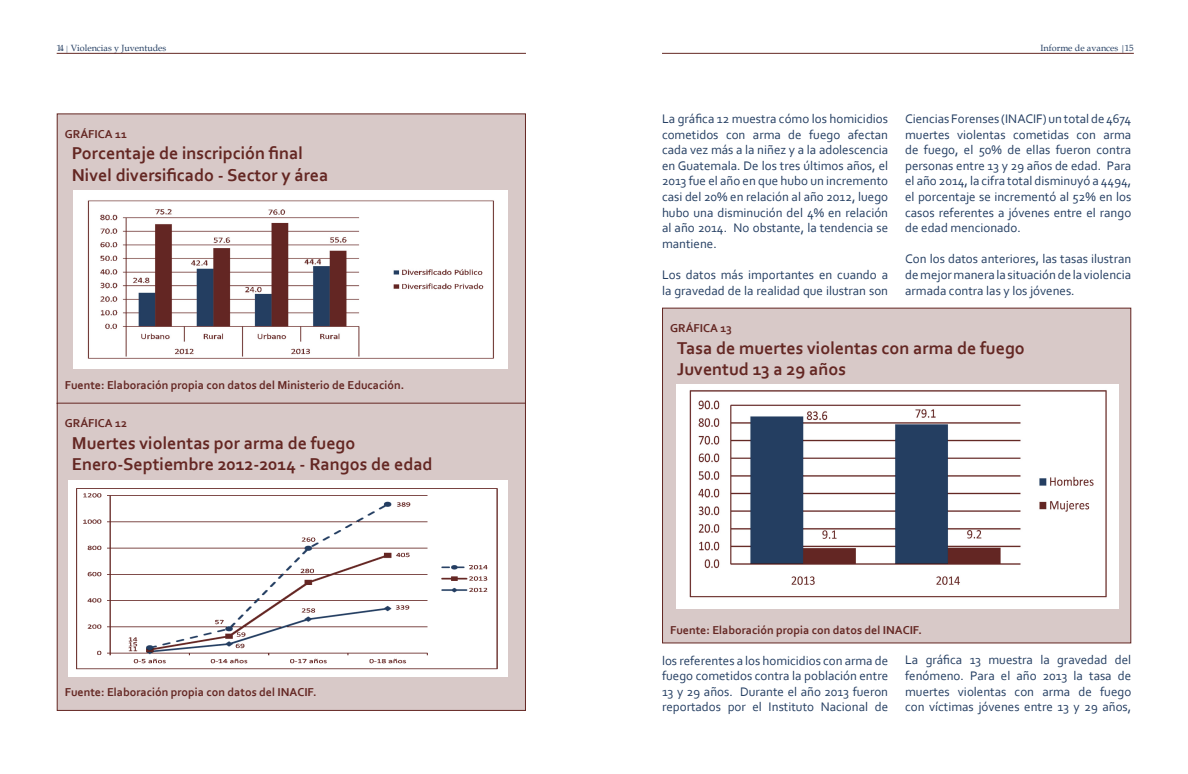
<style>
.page{position:relative;width:1188px;height:774px;background:#fff}
.page>*{position:absolute;margin:0;border:0;box-sizing:border-box;transform-origin:0 0}
.t1{font:700 18px/21.6px "Corbel";color:#642723}
.t2{font:13px/15.6px "Corbel";color:#243e62;text-align:justify}
.t3{font:700 12px "Corbel";color:#642723}
.t4{font:9px "Book Antiqua";color:#243e62}
.s1{font-family:"Garamond";font-style:italic;font-size:8px}
.s2{font-size:8px}
</style>
<div class="page">
<hr style="left:57px;top:53px;width:469px;height:1px;background:#642723">
<hr style="left:662px;top:53px;width:472px;height:1px;background:#642723">
<div style="left:663px;top:308px;width:468px;height:335px;background:#d8c9c8"></div>
<div style="left:662px;top:308px;width:469px;height:335px;border:1px solid #642723"></div>
<img style="left:676px;top:385px;width:442px;height:224px">
<div style="left:57px;top:114px;width:468px;height:290px;background:#d8c9c8"></div>
<img style="left:74px;top:190px;width:434px;height:179px">
<div style="left:57px;top:403px;width:468px;height:307px;background:#d8c9c8"></div>
<div style="left:57px;top:403px;width:469px;height:308px;border:1px solid #642723"></div>
<img style="left:68px;top:481px;width:439px;height:195px">
<p class="t4" style="left:57px;top:42px;width:111px">14<span class="s1">|</span> Violencias y Juventudes</p>
<p class="t4" style="left:1041px;top:42px;width:95px">Informe de avances <span class="s2">|</span>15</p>
<p class="t3" style="left:65px;top:126px;width:64px">GRÁFICA 11</p>
<h1 class="t1" style="left:72px;top:142px;width:258px">Porcentaje de inscripción final<br>Nivel diversificado - Sector y área</h1>
<p class="t3" style="left:65px;top:377px;width:341px">Fuente: Elaboración propia con datos del Ministerio de Educación.</p>
<p class="t3" style="left:65px;top:416px;width:64px">GRÁFICA 12</p>
<h1 class="t1" style="left:72px;top:431px;width:362px">Muertes violentas por arma de fuego<br>Enero-Septiembre 2012-2014 - Rangos de edad</h1>
<p class="t3" style="left:65px;top:685px;width:253px">Fuente: Elaboración propia con datos del INACIF.</p>
<p class="t2" style="left:662px;top:111px;width:228px">La gráfica 12 muestra cómo los homicidios cometidos con arma de fuego afectan cada vez más a la niñez y a la adolescencia en Guatemala. De los tres últimos años, el 2013 fue el año en que hubo un incremento casi del 20% en relación al año 2012, luego hubo una disminución del 4% en relación al año 2014. No obstante, la tendencia se mantiene.</p>
<p class="t2" style="left:662px;top:267px;width:228px">Los datos más importantes en cuando a la gravedad de la realidad que ilustran son</p>
<p class="t2" style="left:905px;top:111px;width:228px">Ciencias Forenses (INACIF) un total de 4674 muertes violentas cometidas con arma de fuego, el 50% de ellas fueron contra personas entre 13 y 29 años de edad. Para el año 2014, la cifra total disminuyó a 4494, el porcentaje se incrementó al 52% en los casos referentes a jóvenes entre el rango de edad mencionado.</p>
<p class="t2" style="left:905px;top:251px;width:228px">Con los datos anteriores, las tasas ilustran de mejor manera la situación de la violencia armada contra las y los jóvenes.</p>
<p class="t3" style="left:670px;top:321px;width:63px">GRÁFICA 13</p>
<h1 class="t1" style="left:677px;top:336px;width:349px">Tasa de muertes violentas con arma de fuego<br>Juventud 13 a 29 años</h1>
<p class="t3" style="left:670px;top:623px;width:253px">Fuente: Elaboración propia con datos del INACIF.</p>
<p class="t2" style="left:662px;top:652px;width:228px">los referentes a los homicidios con arma de fuego cometidos contra la población entre 13 y 29 años. Durante el año 2013 fueron reportados por el Instituto Nacional de</p>
<p class="t2" style="left:905px;top:652px;width:228px">La gráfica 13 muestra la gravedad del fenómeno. Para el año 2013 la tasa de muertes violentas con arma de fuego con víctimas jóvenes entre 13 y 29 años,</p>
</div>
